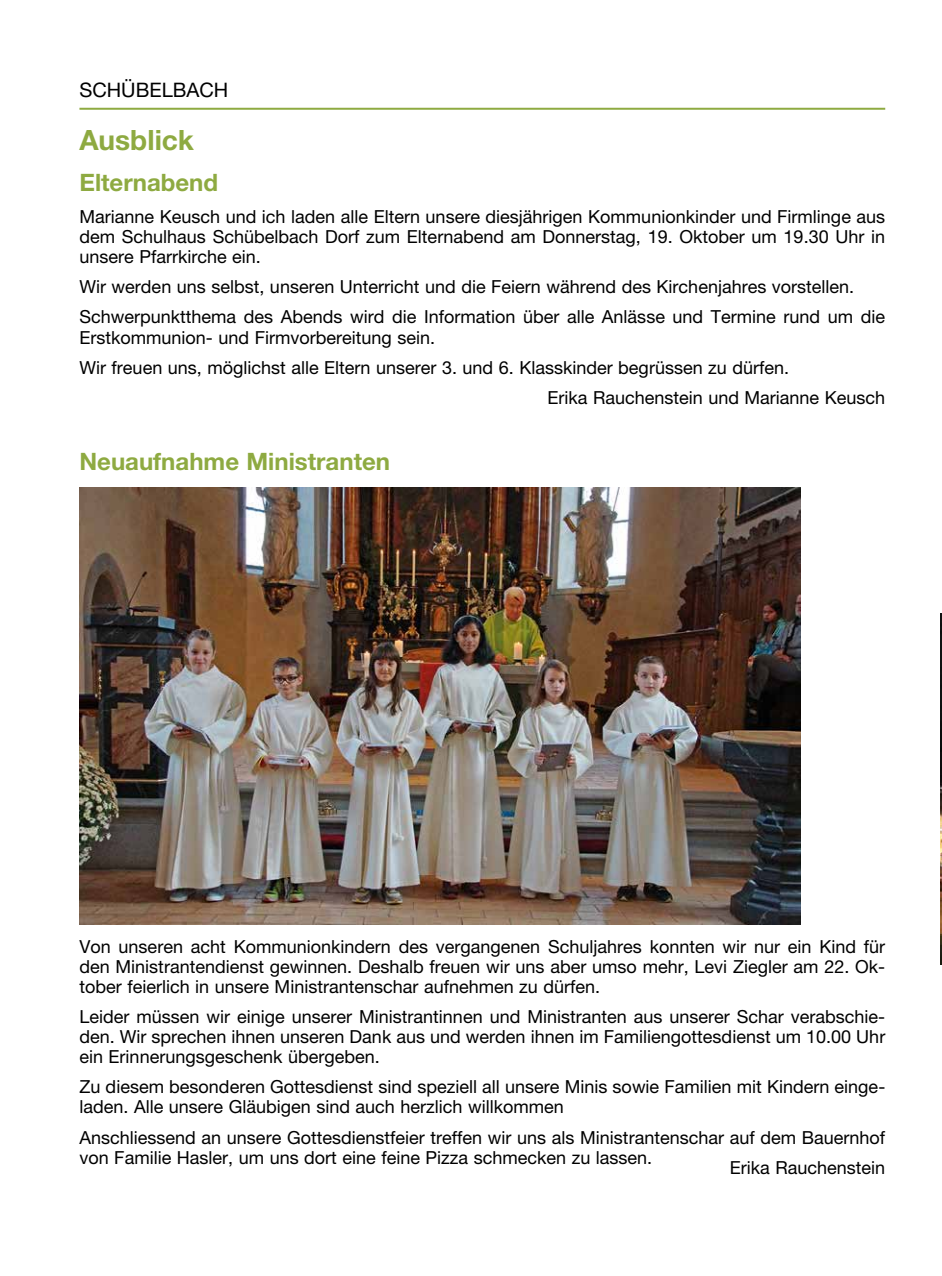
<style>
.page{position:relative;width:942px;height:1276px;background:#fff}
.page>*{position:absolute;margin:0;border:0;box-sizing:border-box;transform-origin:0 0}
.t1{font:700 28px "Helvetica Neue LT Pro";color:#8eaa41}
.t2{font:700 24px "Helvetica Neue LT Pro";color:#8eaa41}
.t3{font:20px "Helvetica Neue LT Pro";color:#000}
.t4{font:18px/20px "Helvetica Neue LT Pro";color:#000}
</style>
<div class="page">
<hr style="left:79px;top:108px;width:805px;height:2px;background:#8eaa41">
<img style="left:79px;top:487px;width:720px;height:437px">
<img style="left:940px;top:614px;width:1px;height:350px">
<p class="t3" style="left:79px;top:78px;width:150px">SCHÜBELBACH</p>
<h1 class="t1" style="left:79px;top:123px;width:116px">Ausblick</h1>
<h2 class="t2" style="left:79px;top:167px;width:140px">Elternabend</h2>
<p class="t4" style="left:79px;top:206px;width:807px;text-align:justify">Marianne Keusch und ich laden alle Eltern unsere diesjährigen Kommunionkinder und Firmlinge aus dem Schulhaus Schübelbach Dorf zum Elternabend am Donnerstag, 19. Oktober um 19.30 Uhr in unsere Pfarrkirche ein.</p>
<p class="t4" style="left:79px;top:271px;width:806px;line-height:30.2px">Wir werden uns selbst, unseren Unterricht und die Feiern während des Kirchenjahres vorstellen.<br>Schwerpunktthema des Abends wird die Information über alle Anlässe und Termine rund um die</p>
<p class="t4" style="left:79px;top:327px;width:357px">Erstkommunion- und Firmvorbereitung sein.</p>
<p class="t4" style="left:79px;top:357px;width:711px">Wir freuen uns, möglichst alle Eltern unserer 3. und 6. Klasskinder begrüssen zu dürfen.</p>
<p class="t4" style="left:547px;top:387px;width:339px">Erika Rauchenstein und Marianne Keusch</p>
<h2 class="t2" style="left:79px;top:447px;width:312px">Neuaufnahme Ministranten</h2>
<p class="t4" style="left:79px;top:936px;width:807px">Von unseren acht Kommunionkindern des vergangenen Schuljahres konnten wir nur ein Kind für den Ministrantendienst gewinnen. Deshalb freuen wir uns aber umso mehr, Levi Ziegler am 22. Ok-- tober feierlich in unsere Ministrantenschar aufnehmen zu dürfen.</p>
<p class="t4" style="left:79px;top:1006px;width:807px;text-align:justify">Leider müssen wir einige unserer Ministrantinnen und Ministranten aus unserer Schar verabschie&shy;den. Wir sprechen ihnen unseren Dank aus und werden ihnen im Familiengottesdienst um 10.00 Uhr ein Erinnerungsgeschenk übergeben.</p>
<p class="t4" style="left:79px;top:1076px;width:807px">Zu diesem besonderen Gottesdienst sind speziell all unsere Minis sowie Familien mit Kindern einge&shy;laden. Alle unsere Gläubigen sind auch herzlich willkommen</p>
<p class="t4" style="left:79px;top:1127px;width:807px">Anschliessend an unsere Gottesdienstfeier treffen wir uns als Ministrantenschar auf dem Bauernhof von Familie Hasler, um uns dort eine feine Pizza schmecken zu lassen.</p>
<p class="t4" style="left:729px;top:1157px;width:157px">Erika Rauchenstein</p>
</div>
